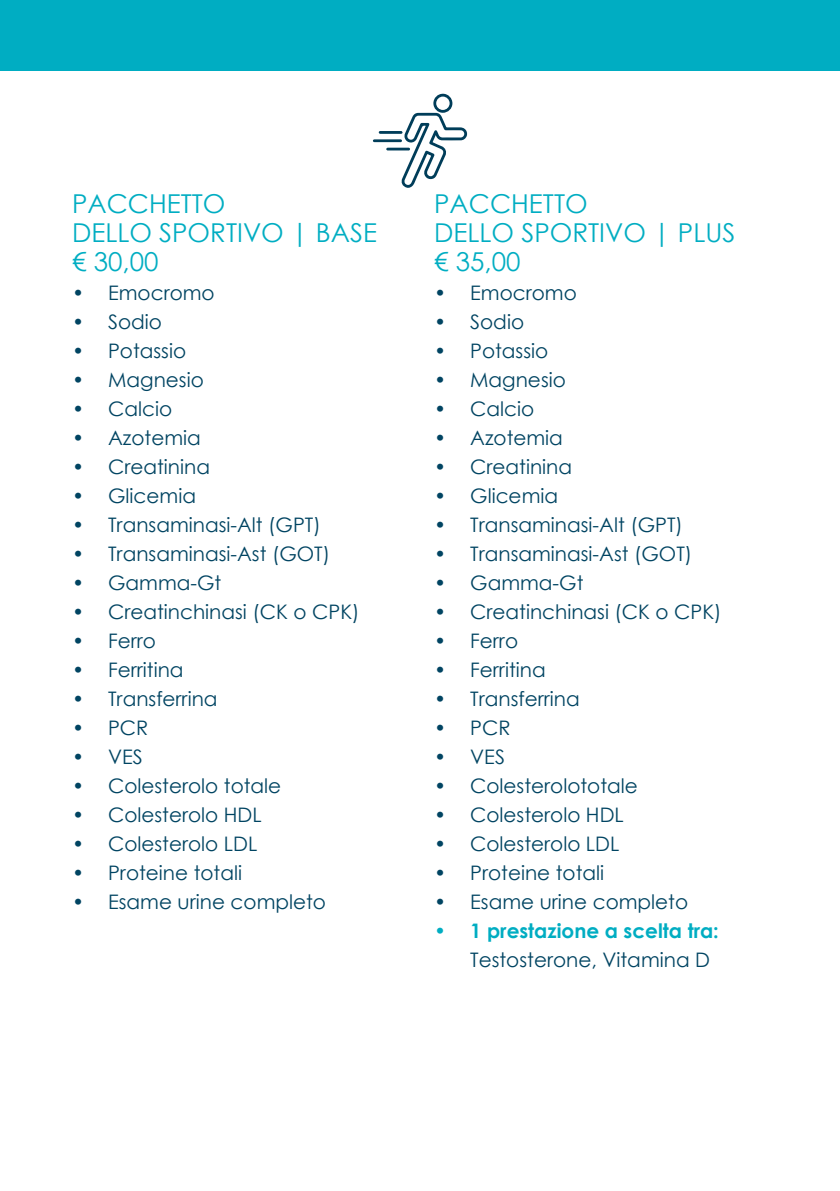
<style>
.page{position:relative;width:840px;height:1191px;background:#fff}
.page>*{position:absolute;margin:0;border:0;box-sizing:border-box;transform-origin:0 0}
.t1{font:26px/29px "Century Gothic";color:#00adc2}
.t2{font:20px "Century Gothic";color:#004462}
.t3{font:700 20px "Century Gothic";color:#00adc2}
</style>
<div class="page">
<div style="left:0;top:0;width:839px;height:71px;background:#00adc2"></div>
<svg style="left:373px;top:94px;width:94px;height:94px"></svg>
<h1 class="t1" style="left:72px;top:188px;width:306px">PACCHETTO<br>DELLO SPORTIVO | BASE € 30,00</h1>
<p class="t2" style="left:72px;top:278px;width:144px">• Emocromo</p>
<p class="t2" style="left:72px;top:307px;width:91px">• Sodio</p>
<p class="t2" style="left:72px;top:336px;width:115px">• Potassio</p>
<p class="t2" style="left:72px;top:365px;width:133px">• Magnesio</p>
<p class="t2" style="left:72px;top:394px;width:101px">• Calcio</p>
<p class="t2" style="left:72px;top:423px;width:130px">• Azotemia</p>
<p class="t2" style="left:72px;top:452px;width:139px">• Creatinina</p>
<p class="t2" style="left:72px;top:481px;width:125px">• Glicemia</p>
<p class="t2" style="left:72px;top:510px;width:250px">• Transaminasi-Alt (GPT)</p>
<p class="t2" style="left:72px;top:539px;width:259px">• Transaminasi-Ast (GOT)</p>
<p class="t2" style="left:72px;top:568px;width:151px">• Gamma-Gt</p>
<p class="t2" style="left:72px;top:597px;width:289px">• Creatinchinasi (CK o CPK)</p>
<p class="t2" style="left:72px;top:626px;width:85px">• Ferro</p>
<p class="t2" style="left:72px;top:655px;width:113px">• Ferritina</p>
<p class="t2" style="left:72px;top:684px;width:147px">• Transferrina</p>
<p class="t2" style="left:72px;top:713px;width:78px">• PCR</p>
<p class="t2" style="left:72px;top:742px;width:72px">• VES</p>
<p class="t2" style="left:72px;top:771px;width:210px">• Colesterolo totale</p>
<p class="t2" style="left:72px;top:800px;width:191px">• Colesterolo HDL</p>
<p class="t2" style="left:72px;top:829px;width:187px">• Colesterolo LDL</p>
<p class="t2" style="left:72px;top:858px;width:171px">• Proteine totali</p>
<p class="t2" style="left:72px;top:887px;width:255px">• Esame urine completo</p>
<h1 class="t1" style="left:434px;top:188px;width:302px">PACCHETTO<br>DELLO SPORTIVO | PLUS € 35,00</h1>
<p class="t2" style="left:434px;top:278px;width:144px">• Emocromo</p>
<p class="t2" style="left:434px;top:307px;width:91px">• Sodio</p>
<p class="t2" style="left:434px;top:336px;width:116px">• Potassio</p>
<p class="t2" style="left:434px;top:365px;width:133px">• Magnesio</p>
<p class="t2" style="left:434px;top:394px;width:101px">• Calcio</p>
<p class="t2" style="left:434px;top:423px;width:130px">• Azotemia</p>
<p class="t2" style="left:434px;top:452px;width:139px">• Creatinina</p>
<p class="t2" style="left:434px;top:481px;width:125px">• Glicemia</p>
<p class="t2" style="left:434px;top:510px;width:250px">• Transaminasi-Alt (GPT)</p>
<p class="t2" style="left:434px;top:539px;width:259px">• Transaminasi-Ast (GOT)</p>
<p class="t2" style="left:434px;top:568px;width:151px">• Gamma-Gt</p>
<p class="t2" style="left:434px;top:597px;width:289px">• Creatinchinasi (CK o CPK)</p>
<p class="t2" style="left:434px;top:626px;width:85px">• Ferro</p>
<p class="t2" style="left:434px;top:655px;width:113px">• Ferritina</p>
<p class="t2" style="left:434px;top:684px;width:147px">• Transferrina</p>
<p class="t2" style="left:434px;top:713px;width:78px">• PCR</p>
<p class="t2" style="left:434px;top:742px;width:72px">• VES</p>
<p class="t2" style="left:434px;top:771px;width:205px">• Colesterolototale</p>
<p class="t2" style="left:434px;top:800px;width:191px">• Colesterolo HDL</p>
<p class="t2" style="left:434px;top:829px;width:187px">• Colesterolo LDL</p>
<p class="t2" style="left:434px;top:858px;width:171px">• Proteine totali</p>
<p class="t2" style="left:434px;top:887px;width:255px">• Esame urine completo</p>
<p class="t3" style="left:434px;top:915px;width:286px">• 1 prestazione a scelta tra:</p>
<p class="t2" style="left:470px;top:945px;width:241px">Testosterone, Vitamina D</p>
</div>
